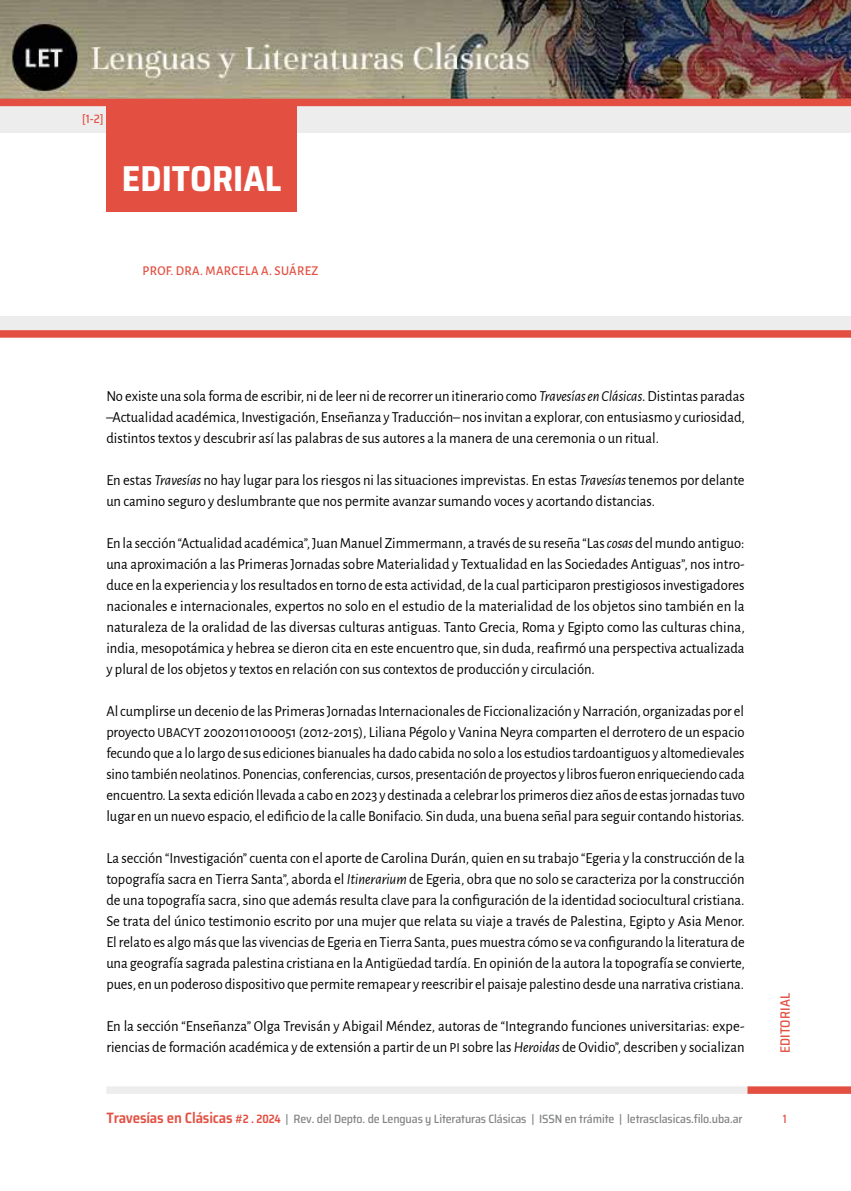
<style>
.page{position:relative;width:851px;height:1191px;background:#fff}
.page>*{position:absolute;margin:0;border:0;box-sizing:border-box;transform-origin:0 0}
.t1{font:700 semi-condensed 36px "Saira";color:#fff}
.t2{font:15.3px/21px "Alegreya Sans";color:#000;text-align:justify;scale:.95 1}
.t3{font:15.3px/21px "Alegreya Sans";color:#000;text-align:justify;scale:.94 1}
.t4{font:15.3px/21px "Alegreya Sans";color:#000;scale:.96 1}
.t5{font:500 13.5px "Alegreya Sans";letter-spacing:.03em;color:#e35042;scale:.95 1}
.t6{font:500 semi-condensed 13.5px "Saira";letter-spacing:.01em;color:#e35042}
.t7{font:500 semi-condensed 12px "Saira";letter-spacing:-.01em;color:#818385}
.t8{font:500 semi-condensed 12px "Saira";color:#e35042}
.s1{font-style:italic}
.s2{font-size:13.8px}
.s3{font-weight:600;font-size:15px;color:#e35042}
.s4{font-weight:600;color:#e35042}
</style>
<div class="page">
<div style="left:106px;top:1086px;width:643px;height:7px;background:#ededed"></div>
<div style="left:747px;top:1086px;width:103px;height:7px;background:#e35042"></div>
<img style="left:0;top:0;width:850px;height:99px">
<div style="left:0;top:101px;width:850px;height:31px;background:#ededed"></div>
<div style="left:0;top:99px;width:850px;height:7px;background:#e35042"></div>
<div style="left:106px;top:99px;width:191px;height:112px;background:#e35042"></div>
<div style="left:0;top:317px;width:850px;height:19px;background:#ededed"></div>
<div style="left:0;top:330px;width:850px;height:8px;background:#e35042"></div>
<p class="t8" style="left:82px;top:109px;width:23px">[1-2]</p>
<h1 class="t1" style="left:122px;top:149px;width:161px">EDITORIAL</h1>
<p class="t5" style="left:142px;top:261px;width:187px">PROF. DRA. MARCELA A. SUÁREZ</p>
<p class="t2" style="left:106px;top:384px;width:673px">No existe una sola forma de escribir, ni de leer ni de recorrer un itinerario como <span class="s1">Travesías en Clásicas</span>. Distintas paradas –Actualidad académica, Investigación, Enseñanza y Traducción– nos invitan a explorar, con entusiasmo y curiosidad, distintos textos y descubrir así las palabras de sus autores a la manera de una ceremonia o un ritual.</p>
<p class="t2" style="left:106px;top:468px;width:673px">En estas <span class="s1">Travesías</span> no hay lugar para los riesgos ni las situaciones imprevistas. En estas <span class="s1">Travesías</span> tenemos por delante un camino seguro y deslumbrante que nos permite avanzar sumando voces y acortando distancias.</p>
<p class="t3" style="left:106px;top:531px;width:680px">En la sección “Actualidad académica”, Juan Manuel Zimmermann, a través de su reseña “Las <span class="s1">cosas</span> del mundo antiguo: una aproximación a las Primeras Jornadas sobre Materialidad y Textualidad en las Sociedades Antiguas”, nos intro&shy;duce en la experiencia y los resultados en torno de esta actividad, de la cual participaron prestigiosos investigadores nacionales e internacionales, expertos no solo en el estudio de la materialidad de los objetos sino también en la naturaleza de la oralidad de las diversas culturas antiguas. Tanto Grecia, Roma y Egipto como las culturas china, india, mesopotámica y hebrea se dieron cita en este encuentro que, sin duda, reafirmó una perspectiva actualizada y plural de los objetos y textos en relación con sus contextos de producción y circulación.</p>
<p class="t2" style="left:106px;top:699px;width:673px">Al cumplirse un decenio de las Primeras Jornadas Internacionales de Ficcionalización y Narración, organizadas por el proyecto <span class="s2">UBACYT</span> 20020110100051 (2012-2015), Liliana Pégolo y Vanina Neyra comparten el derrotero de un espacio fecundo que a lo largo de sus ediciones bianuales ha dado cabida no solo a los estudios tardoantiguos y altomedievales sino también neolatinos. Ponencias, conferencias, cursos, presentación de proyectos y libros fueron enriqueciendo cada encuentro. La sexta edición llevada a cabo en 2023 y destinada a celebrar los primeros diez años de estas jornadas tuvo lugar en un nuevo espacio, el edificio de la calle Bonifacio. Sin duda, una buena señal para seguir contando historias.</p>
<p class="t2" style="left:106px;top:846px;width:673px">La sección “Investigación” cuenta con el aporte de Carolina Durán, quien en su trabajo “Egeria y la construcción de la topografía sacra en Tierra Santa”, aborda el <span class="s1">Itinerarium</span> de Egeria, obra que no solo se caracteriza por la construcción de una topografía sacra, sino que además resulta clave para la configuración de la identidad sociocultural cristiana.<br>Se trata del único testimonio escrito por una mujer que relata su viaje a través de Palestina, Egipto y Asia Menor.<br>El relato es algo más que las vivencias de Egeria en Tierra Santa, pues muestra cómo se va configurando la literatura de una geografía sagrada palestina cristiana en la Antigüedad tardía. En opinión de la autora la topografía se convierte, pues, en un poderoso dispositivo que permite remapear y reescribir el paisaje palestino desde una narrativa cristiana.</p>
<p class="t4" style="left:106px;top:1014px;width:666px">En la sección “Enseñanza” Olga Trevisán y Abigail Méndez, autoras de “Integrando funciones universitarias: expe&shy;riencias de formación académica y de extensión a partir de un <span class="s2">PI</span> sobre las <span class="s1">Heroidas</span> de Ovidio”, describen y socializan</p>
<p class="t6" style="left:774px;top:1053px;width:59px;rotate:-90deg">Editorial</p>
<p class="t7" style="left:106px;top:1109px;width:637px"><span class="s3">Travesías en Clásicas</span> <span class="s4">#2 . 2024</span> | Rev. del Depto. de Lenguas y Literaturas Clásicas | ISSN en trámite | letrasclasicas.filo.uba.ar</p>
<p class="t8" style="left:782px;top:1109px;width:5px">1</p>
</div>
